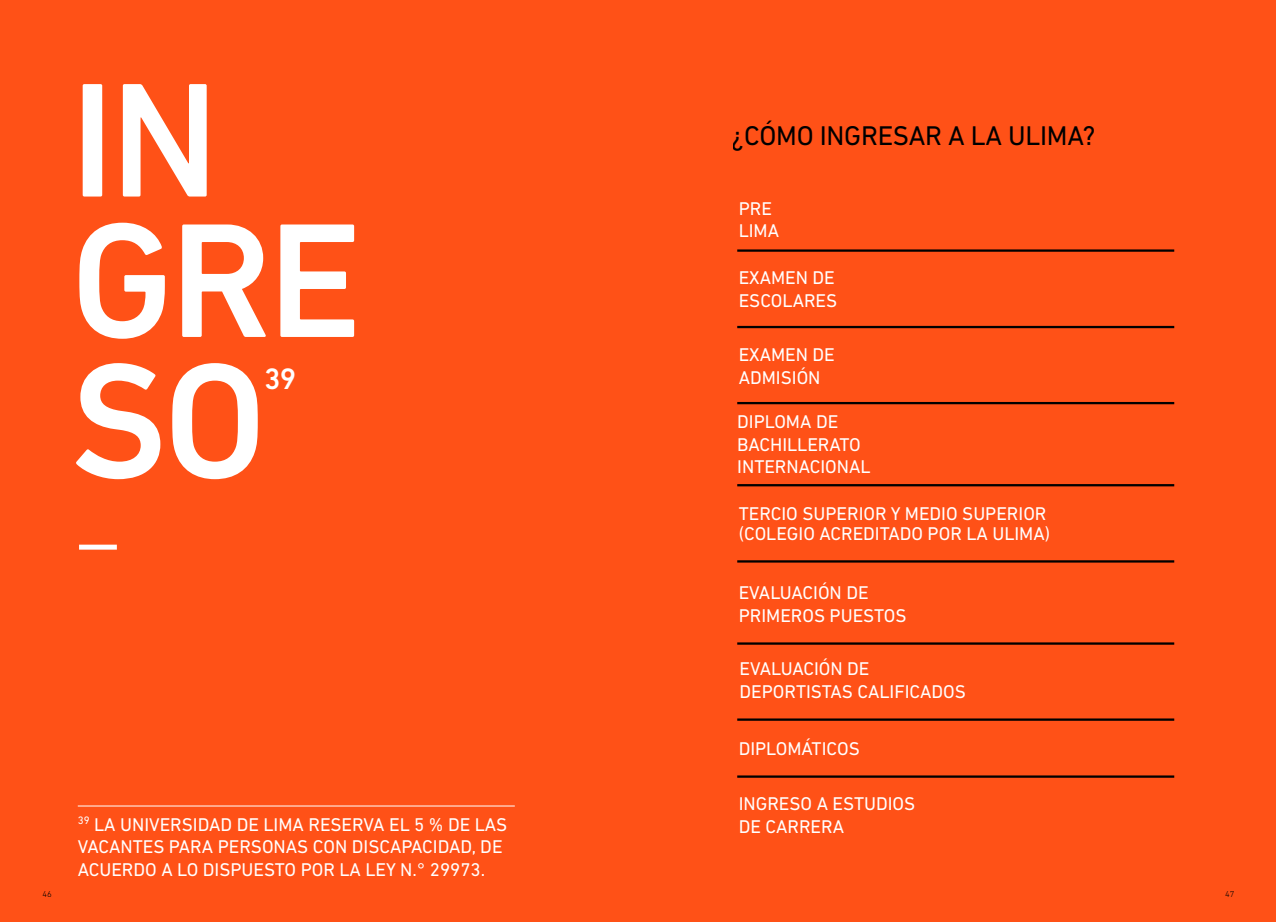
<style>
.page{position:relative;width:1276px;height:922px;background:#fff}
.page>*{position:absolute;margin:0;border:0;box-sizing:border-box;transform-origin:0 0}
.t1{font:500 165.25px/140.2px "DIN Next LT Pro";letter-spacing:-.025em;color:#fff}
.t2{font:500 30px "DIN Next LT Pro";color:#fff}
.t3{font:27.5px "DIN Next LT Pro";letter-spacing:-.01em;color:#000}
.t4{font:18.75px/22.5px "DIN Next LT Pro";color:#fff}
.t5{font:300 8.75px "DIN Next LT Pro";color:#000}
</style>
<div class="page">
<div style="left:0;top:0;width:1276px;height:921px;background:#ff5117"></div>
<div style="left:79px;top:544px;width:38px;height:5px;background:#fff"></div>
<hr style="left:737px;top:249px;width:437px;height:3px;background:#000">
<hr style="left:737px;top:326px;width:437px;height:2px;background:#000">
<hr style="left:737px;top:484px;width:437px;height:2px;background:#000">
<hr style="left:737px;top:642px;width:437px;height:2px;background:#000">
<hr style="left:737px;top:402px;width:437px;height:2px;background:#000">
<hr style="left:737px;top:560px;width:437px;height:2px;background:#000">
<hr style="left:737px;top:718px;width:437px;height:2px;background:#000">
<hr style="left:737px;top:775px;width:437px;height:2px;background:#000">
<hr style="left:78px;top:805px;width:437px;height:1px;background:#fff">
<h1 class="t1" style="left:70px;top:69px;width:293px">IN<br>GRE<br>SO</h1>
<h2 class="t2" style="left:264px;top:361px;width:34px">39</h2>
<p class="t5" style="left:42px;top:888px;width:11px">46</p>
<p class="t4" style="left:78px;top:812px;width:431px"><sup>39</sup> LA UNIVERSIDAD DE LIMA RESERVA EL 5 % DE LAS<br>VACANTES PARA PERSONAS CON DISCAPACIDAD, DE<br>ACUERDO A LO DISPUESTO POR LA LEY N.° 29973.</p>
<h3 class="t3" style="left:732px;top:120px;width:365px">¿CÓMO INGRESAR A LA ULIMA?</h3>
<p class="t4" style="left:738px;top:197px;width:42px">PRE<br>LIMA</p>
<p class="t4" style="left:738px;top:266px;width:100px">EXAMEN DE<br>ESCOLARES</p>
<p class="t4" style="left:738px;top:343px;width:98px">EXAMEN DE<br>ADMISIÓN</p>
<p class="t4" style="left:737px;top:410px;width:135px">DIPLOMA DE<br>BACHILLERATO<br>INTERNACIONAL</p>
<p class="t4" style="left:738px;top:503px;width:313px;line-height:20px">TERCIO SUPERIOR Y MEDIO SUPERIOR (COLEGIO ACREDITADO POR LA ULIMA)</p>
<p class="t4" style="left:738px;top:581px;width:169px">EVALUACIÓN DE<br>PRIMEROS PUESTOS</p>
<p class="t4" style="left:739px;top:657px;width:228px">EVALUACIÓN DE<br>DEPORTISTAS CALIFICADOS</p>
<p class="t4" style="left:738px;top:736px;width:123px">DIPLOMÁTICOS</p>
<p class="t4" style="left:738px;top:792px;width:178px">INGRESO A ESTUDIOS<br>DE CARRERA</p>
<p class="t5" style="left:1224px;top:888px;width:11px">47</p>
<p class="t5" style="left:1225px;top:888px;width:11px">47</p>
</div>
